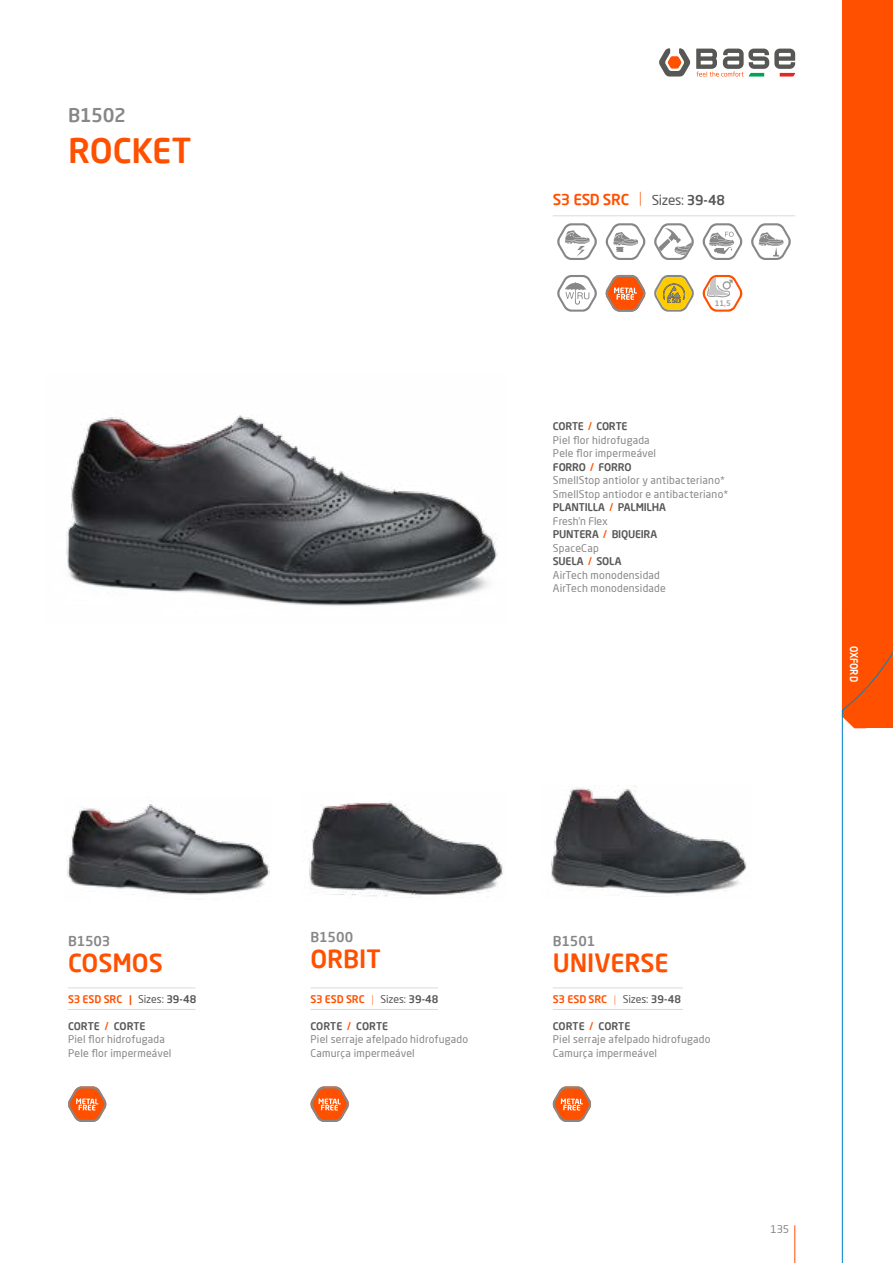
<style>
.page{position:relative;width:893px;height:1263px;background:#fff}
.page>*{position:absolute;margin:0;border:0;box-sizing:border-box;transform-origin:0 0}
.t1{font:500 33.75px "Neo Sans Pro";letter-spacing:-.005em;color:#ff5000}
.t2{font:500 24.75px "Neo Sans Pro";letter-spacing:-.005em;color:#ff5000}
.t3{font:500 18.75px "Neo Sans Pro";letter-spacing:-.02em;color:#878787}
.t4{font:500 15px "Neo Sans Pro";letter-spacing:-.02em;color:#ff5000}
.t5{font:500 13.5px "Neo Sans Pro";letter-spacing:-.01em;color:#878787}
.t6{font:10.5px/13.5px "Neo Sans Pro";letter-spacing:.02em;color:#878787}
.t7{font:500 10.5px "Neo Sans Pro";letter-spacing:-.005em;color:#ff5000}
.t8{font:500 10.5px "Neo Sans Pro";color:#fff;scale:.9 1}
.t9{font:500 7.5px "Neo Sans Pro";color:#9d9d9c}
.s1{font-weight:400;color:#575756}
.s2{color:#575756}
.s3{font-weight:500;color:#575756}
.s4{font-weight:500;color:#ff5000}
.s5{font-weight:300}
.s6{font-weight:400;font-size:13.5px;color:#575756}
.s7{font-size:13.5px;color:#575756}
</style>
<div class="page">
<svg style="left:659px;top:48px;width:31px;height:29px"></svg>
<svg style="left:696px;top:49px;width:99px;height:28px"></svg>
<hr style="left:794px;top:1225px;width:1px;height:38px;background:#ff5000">
<hr style="left:68px;top:987px;width:128px;height:1px;background:#dadada">
<hr style="left:68px;top:1009px;width:128px;height:1px;background:#dadada">
<hr style="left:310px;top:987px;width:128px;height:1px;background:#dadada">
<hr style="left:310px;top:1009px;width:128px;height:1px;background:#dadada">
<hr style="left:553px;top:987px;width:130px;height:1px;background:#dadada">
<hr style="left:553px;top:1009px;width:130px;height:1px;background:#dadada">
<svg style="left:310px;top:1086px;width:39px;height:36px"></svg>
<svg style="left:552px;top:1086px;width:39px;height:36px"></svg>
<hr style="left:553px;top:215px;width:48px;height:1px;background:#dadada">
<hr style="left:601px;top:215px;width:49px;height:1px;background:#dadada">
<hr style="left:650px;top:215px;width:48px;height:1px;background:#dadada">
<hr style="left:698px;top:215px;width:49px;height:1px;background:#dadada">
<hr style="left:747px;top:215px;width:48px;height:1px;background:#dadada">
<svg style="left:557px;top:223px;width:40px;height:37px"></svg>
<svg style="left:605px;top:223px;width:41px;height:37px"></svg>
<svg style="left:654px;top:223px;width:40px;height:37px"></svg>
<svg style="left:702px;top:223px;width:41px;height:37px"></svg>
<svg style="left:751px;top:223px;width:40px;height:37px"></svg>
<svg style="left:557px;top:275px;width:40px;height:37px"></svg>
<svg style="left:605px;top:275px;width:41px;height:37px"></svg>
<svg style="left:654px;top:275px;width:40px;height:37px"></svg>
<svg style="left:702px;top:275px;width:41px;height:37px"></svg>
<img style="left:66px;top:415px;width:432px;height:191px">
<img style="left:67px;top:804px;width:203px;height:91px">
<img style="left:308px;top:802px;width:195px;height:96px">
<img style="left:551px;top:787px;width:196px;height:110px">
<svg style="left:68px;top:1086px;width:39px;height:36px"></svg>
<div style="left:842px;top:0;width:51px;height:54px;background:#ff5000"></div>
<svg style="left:842px;top:54px;width:51px;height:1209px"></svg>
<p class="t3" style="left:68px;top:103px;width:59px">B1502</p>
<p class="t1" style="left:68px;top:129px;width:125px">ROCKET</p>
<p class="t5" style="left:68px;top:932px;width:44px">B1503</p>
<p class="t2" style="left:68px;top:947px;width:96px">COSMOS</p>
<p class="t7" style="left:68px;top:992px;width:130px">S3 ESD SRC | <span class="s1">Sizes:</span> <span class="s2">39-48</span></p>
<p class="t6" style="left:68px;top:1019px;width:105px"><span class="s3">CORTE</span> <span class="s4">/</span> <span class="s3">CORTE<br></span>Piel flor hidrofugada<br>Pele flor impermeável</p>
<p class="t4" style="left:553px;top:190px;width:174px">S3 ESD SRC <span class="s5">|</span> <span class="s6">Sizes:</span> <span class="s7">39-48</span></p>
<p class="t9" style="left:715px;top:298px;width:18px">11,5</p>
<p class="t6" style="left:553px;top:419px;width:177px"><span class="s3">CORTE</span> <span class="s4">/</span> <span class="s3">CORTE<br></span>Piel flor hidrofugada<br>Pele flor impermeável<br><span class="s3">FORRO</span> <span class="s4">/</span> <span class="s3">FORRO<br></span>SmellStop antiolor y antibacteriano*<br>SmellStop antiodor e antibacteriano*<br><span class="s3">PLANTILLA</span> <span class="s4">/</span> <span class="s3">PALMILHA<br></span>Fresh’n Flex<br><span class="s3">PUNTERA</span> <span class="s4">/</span> <span class="s3">BIQUEIRA<br></span>SpaceCap<br><span class="s3">SUELA</span> <span class="s4">/</span> <span class="s3">SOLA<br></span>AirTech monodensidad<br>AirTech monodensidade</p>
<p class="t8" style="left:861px;top:646px;width:42px;rotate:90deg">OXFORD</p>
<p class="t5" style="left:310px;top:929px;width:44px">B1500</p>
<p class="t2" style="left:310px;top:943px;width:72px">ORBIT</p>
<p class="t7" style="left:310px;top:992px;width:130px">S3 ESD SRC <span class="s5">|</span> <span class="s1">Sizes:</span> <span class="s2">39-48</span></p>
<p class="t6" style="left:310px;top:1019px;width:159px"><span class="s3">CORTE</span> <span class="s4">/</span> <span class="s3">CORTE<br></span>Piel serraje afelpado hidrofugado<br>Camurça impermeável</p>
<p class="t5" style="left:553px;top:932px;width:44px">B1501</p>
<p class="t2" style="left:553px;top:947px;width:117px">UNIVERSE</p>
<p class="t7" style="left:553px;top:992px;width:130px">S3 ESD SRC <span class="s5">|</span> <span class="s1">Sizes:</span> <span class="s2">39-48</span></p>
<p class="t6" style="left:553px;top:1019px;width:159px"><span class="s3">CORTE</span> <span class="s4">/</span> <span class="s3">CORTE<br></span>Piel serraje afelpado hidrofugado<br>Camurça impermeável</p>
<p class="t6" style="left:770px;top:1222px;width:20px">135</p>
</div>
